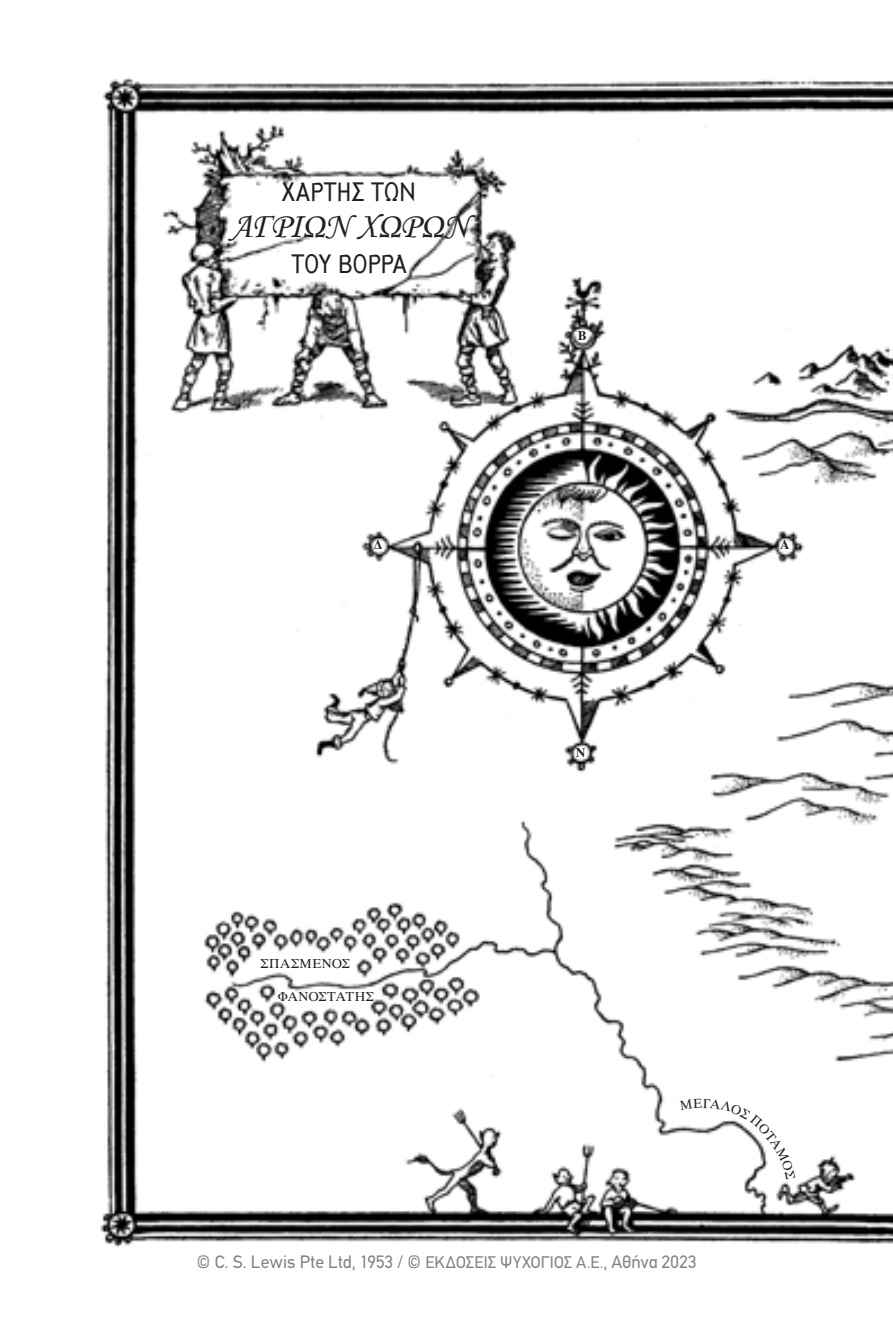
<style>
.page{position:relative;width:893px;height:1327px;background:#fff}
.page>*{position:absolute;margin:0;border:0;box-sizing:border-box;transform-origin:0 0}
.keimeno{font:36px "Monotype Corsiva";letter-spacing:-.005em;color:#231f20}
.keimeno-2{font:25.88px "Arbitrary Greek";color:#231f20}
.t1{font:18px "PF Din Text";letter-spacing:.005em;color:#808285}
.word_xarti_GR{font:13.5px "UB Times";color:#231f20}
.word_xarti_GR-2{font:13.5px "UB Times";letter-spacing:.03em;color:#231f20}
.keimeno-3{font:700 13.5px "UB Times";color:#231f20}
.s1{font-size:16.88px}
</style>
<div class="page">
<img style="left:100px;top:77px;width:793px;height:1171px">
<svg style="left:680px;top:1099px;width:115px;height:80px"></svg>
<p class="keimeno-2" style="left:283px;top:175px;width:135px">ΧΑΡΤΗΣ ΤΩΝ</p>
<p class="keimeno" style="left:230px;top:204px;width:240px">ΑΓΡΙΩΝ ΧΩΡΩΝ</p>
<p class="keimeno-2" style="left:292px;top:247px;width:116px">ΤΟΥ ΒΟΡΡΑ</p>
<p class="keimeno-3" style="left:578px;top:328px;width:10px">Β</p>
<p class="keimeno-3" style="left:374px;top:537px;width:10px">Δ</p>
<p class="keimeno-3" style="left:781px;top:537px;width:10px">Α</p>
<p class="word_xarti_GR-2" style="left:260px;top:956px;width:91px">ΣΠΑΣΜΕΝΟΣ</p>
<p class="word_xarti_GR" style="left:278px;top:989px;width:98px">ΦΑΝΟΣΤΑΤΗΣ</p>
<p class="keimeno-3" style="left:576px;top:745px;width:11px">Ν</p>
<p class="t1" style="left:196px;top:1251px;width:502px">© C. S. Lewis Pte Ltd, 1953 / © <span class="s1">ΕΚΔΟΣΕΙΣ ΨΥΧΟΓΙΟΣ Α.Ε.</span>, Αθήνα 2023</p>
</div>
